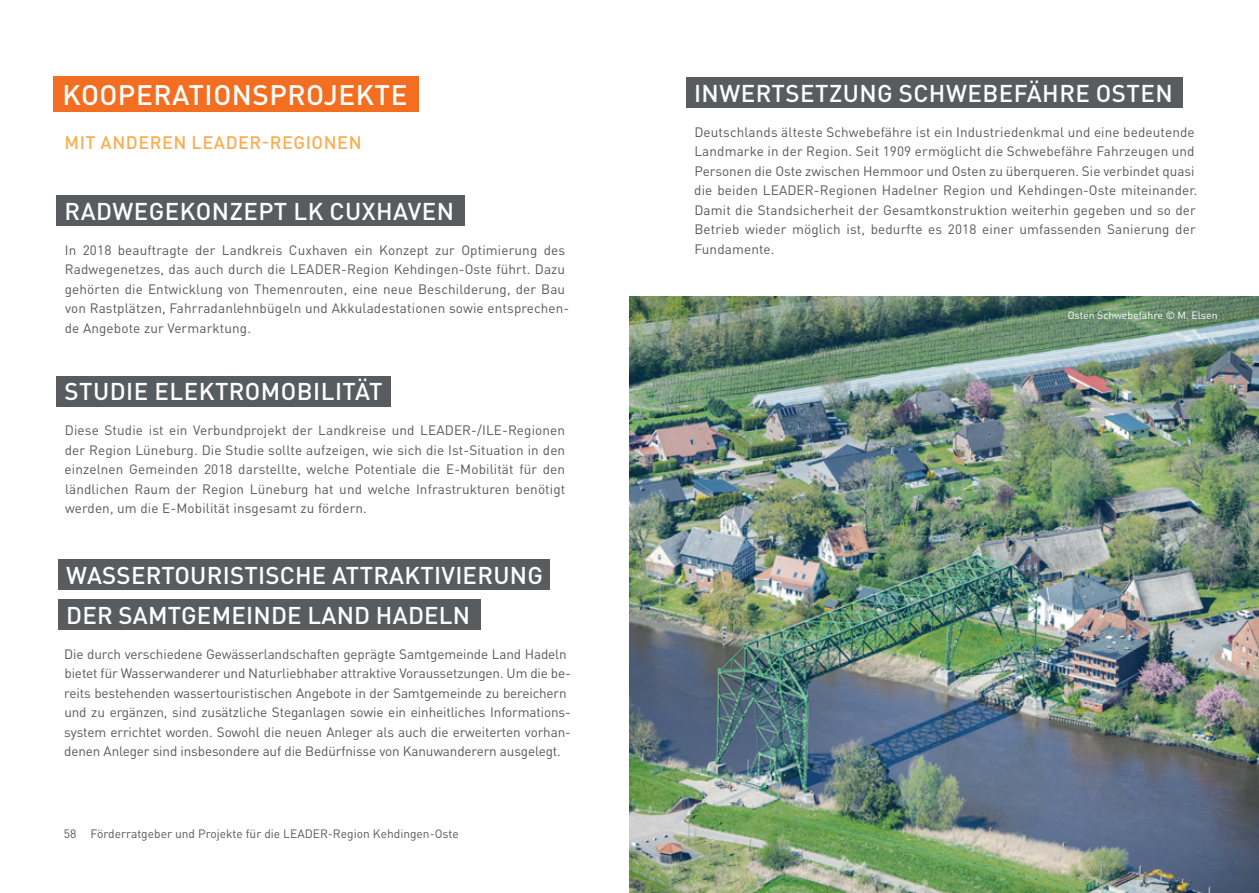
<style>
.page{position:relative;width:1259px;height:893px;background:#fff}
.page>*{position:absolute;margin:0;border:0;box-sizing:border-box;transform-origin:0 0}
.t1{font:500 27.9px "DIN Pro";letter-spacing:.02em;color:#fff}
.t2{font:500 24px "DIN Pro";letter-spacing:.015em;color:#fff}
.t3{font:500 18px "DIN Pro";letter-spacing:.03em;color:#faae53}
.t4{font:13.5px/19.5px "DIN Pro";letter-spacing:.01em;color:#57585a}
.t5{font:13.5px/19.5px "DIN Pro";letter-spacing:-.01em;color:#57585a}
.t6{font:12px "DIN Pro";color:#57585a}
.t7{font:10.5px "DIN Pro";color:#fff}
</style>
<div class="page">
<div style="left:53px;top:77px;width:366px;height:35px;background:#f36e21"></div>
<div style="left:56px;top:196px;width:409px;height:30px;background:#595c5e"></div>
<div style="left:56px;top:376px;width:335px;height:31px;background:#595c5e"></div>
<div style="left:686px;top:78px;width:496px;height:30px;background:#595c5e"></div>
<div style="left:58px;top:599px;width:422px;height:31px;background:#595c5e"></div>
<div style="left:58px;top:560px;width:492px;height:30px;background:#595c5e"></div>
<img style="left:629px;top:297px;width:630px;height:596px">
<h1 class="t1" style="left:63px;top:72px;width:346px">KOOPERATIONSPROJEKTE</h1>
<h3 class="t3" style="left:65px;top:128px;width:298px">MIT ANDEREN LEADER-REGIONEN</h3>
<h2 class="t2" style="left:65px;top:192px;width:391px">RADWEGEKONZEPT LK CUXHAVEN</h2>
<p class="t4" style="left:65px;top:240px;width:506px">In 2018 beauftragte der Landkreis Cuxhaven ein Konzept zur Optimierung des Radwegenetzes, das auch durch die LEADER-Region Kehdingen-Oste führt. Dazu gehörten die Entwicklung von Themenrouten, eine neue Beschilderung, der Bau von Rastplätzen, Fahrradanlehnbügeln und Akkuladestationen sowie entsprechen&shy;de Angebote zur Vermarktung.</p>
<h2 class="t2" style="left:65px;top:372px;width:319px">STUDIE ELEKTROMOBILITÄT</h2>
<p class="t4" style="left:65px;top:420px;width:502px;text-align:justify">Diese Studie ist ein Verbundprojekt der Landkreise und LEADER-/ILE-Regionen der Region Lüneburg. Die Studie sollte aufzeigen, wie sich die Ist-Situation in den einzelnen Gemeinden 2018 darstellte, welche Potentiale die E-Mobilität für den ländlichen Raum der Region Lüneburg hat und welche Infrastrukturen benötigt werden, um die E-Mobilität insgesamt zu fördern.</p>
<h2 class="t2" style="left:66px;top:556px;width:478px">WASSERTOURISTISCHE ATTRAKTIVIERUNG</h2>
<h2 class="t2" style="left:66px;top:595px;width:406px">DER SAMTGEMEINDE LAND HADELN</h2>
<p class="t5" style="left:64px;top:643px;width:508px">Die durch verschiedene Gewässerlandschaften geprägte Samtgemeinde Land Hadeln bietet für Wasserwanderer und Naturliebhaber attraktive Voraussetzungen. Um die be&shy;reits bestehenden wassertouristischen Angebote in der Samtgemeinde zu bereichern und zu ergänzen, sind zusätzliche Steganlagen sowie ein einheitliches Informations&shy;system errichtet worden. Sowohl die neuen Anleger als auch die erweiterten vorhan&shy;denen Anleger sind insbesondere auf die Bedürfnisse von Kanuwanderern ausgelegt.</p>
<p class="t6" style="left:64px;top:826px;width:396px">58 Förderratgeber und Projekte für die LEADER-Region Kehdingen-Oste</p>
<h2 class="t2" style="left:694px;top:74px;width:480px">INWERTSETZUNG SCHWEBEFÄHRE OSTEN</h2>
<p class="t4" style="left:694px;top:122px;width:504px">Deutschlands älteste Schwebefähre ist ein Industriedenkmal und eine bedeutende Landmarke in der Region. Seit 1909 ermöglicht die Schwebefähre Fahrzeugen und Personen die Oste zwischen Hemmoor und Osten zu überqueren. Sie verbindet quasi die beiden LEADER-Regionen Hadelner Region und Kehdingen-Oste miteinander.<br>Damit die Standsicherheit der Gesamtkonstruktion weiterhin gegeben und so der Betrieb wieder möglich ist, bedurfte es 2018 einer umfassenden Sanierung der Fundamente.</p>
<p class="t7" style="left:1067px;top:307px;width:151px">Osten Schwebefähre © M. Elsen</p>
</div>
